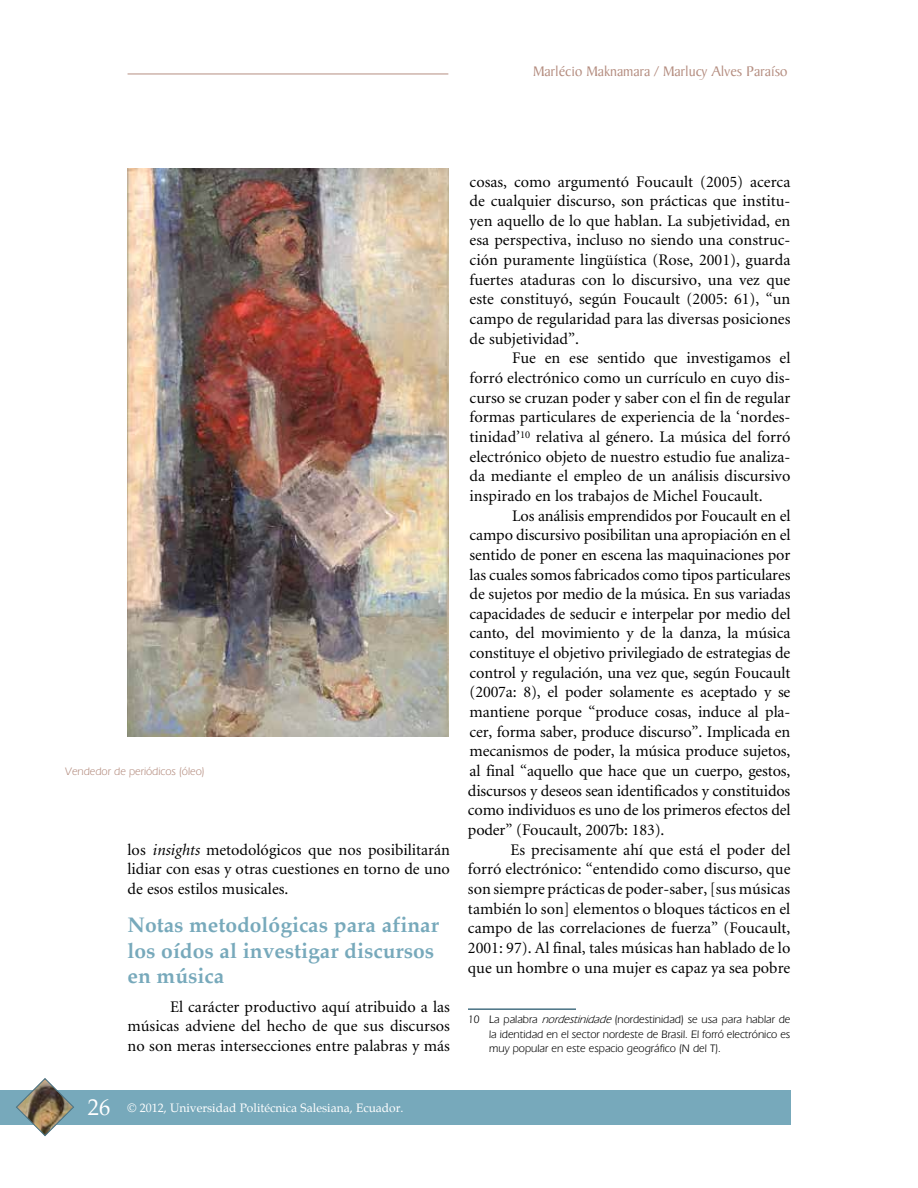
<style>
.page{position:relative;width:918px;height:1188px;background:#fff}
.page>*{position:absolute;margin:0;border:0;box-sizing:border-box;transform-origin:0 0}
.t1{font:700 21px/25.5px "Palatino";color:#77a9bb}
.t2{font:16.2px/19.6px "Minion";color:#000;text-align:justify}
.t3{font:15px "Baker Signet";color:#b58e81}
.t4{font:12px "Palatino";color:#fff}
.t5{font:11.25px/14.2px "Eras IT Cby BT";color:#000;text-align:justify}
.t6{font:11.25px "Eras IT Cby BT";color:#b58e81}
.s1{font-style:italic}
.s2{font-size:22.5px}
</style>
<div class="page">
<hr style="left:128px;top:74px;width:320px;height:1px;background:#b58e81">
<div style="left:0;top:1090px;width:790px;height:34px;background:#77a9bb"></div>
<svg style="left:15px;top:1078px;width:60px;height:59px"></svg>
<hr style="left:468px;top:1008px;width:108px;height:2px;background:#487183">
<img style="left:128px;top:169px;width:320px;height:568px">
<p class="t3" style="left:533px;top:63px;width:256px">Marlécio Maknamara / Marlucy Alves Paraíso</p>
<p class="t6" style="left:65px;top:764px;width:141px">Vendedor de periódicos (óleo)</p>
<p class="t2" style="left:128px;top:840px;width:324px">los <span class="s1">insights</span> metodológicos que nos posibilitarán lidiar con esas y otras cuestiones en torno de uno de esos estilos musicales.</p>
<p class="t1" style="left:128px;top:912px;width:313px">Notas metodológicas para afinar los oídos al investigar discursos en música</p>
<p class="t2" style="left:128px;top:997px;width:324px;text-indent:43px">El carácter productivo aquí atribuido a las músicas adviene del hecho de que sus discursos no son meras intersecciones entre palabras y más</p>
<p class="t4" style="left:88px;top:1098px;width:317px"><span class="s2">26</span> © 2012, Universidad Politécnica Salesiana, Ecuador.</p>
<p class="t2" style="left:470px;top:172px;width:322px">cosas, como argumentó Foucault (2005) acerca de cualquier discurso, son prácticas que institu&shy;yen aquello de lo que hablan. La subjetividad, en esa perspectiva, incluso no siendo una construc&shy;ción puramente lingüística (Rose, 2001), guarda fuertes ataduras con lo discursivo, una vez que este constituyó, según Foucault (2005: 61), “un campo de regularidad para las diversas posiciones de subjetividad”.</p>
<p class="t2" style="left:470px;top:349px;width:322px;text-indent:43px">Fue en ese sentido que investigamos el forró electrónico como un currículo en cuyo dis&shy;curso se cruzan poder y saber con el fin de regular formas particulares de experiencia de la ‘nordes&shy;tinidad’<sup>10</sup> relativa al género. La música del forró electrónico objeto de nuestro estudio fue analiza&shy;da mediante el empleo de un análisis discursivo inspirado en los trabajos de Michel Foucault.</p>
<p class="t2" style="left:468px;top:506px;width:324px;text-indent:44px">Los análisis emprendidos por Foucault en el campo discursivo posibilitan una apropiación en el sentido de poner en escena las maquinaciones por las cuales somos fabricados como tipos particulares de sujetos por medio de la música. En sus variadas capacidades de seducir e interpelar por medio del canto, del movimiento y de la danza, la música constituye el objetivo privilegiado de estrategias de control y regulación, una vez que, según Foucault (2007a: 8), el poder solamente es aceptado y se mantiene porque “produce cosas, induce al pla&shy;cer, forma saber, produce discurso”. Implicada en mecanismos de poder, la música produce sujetos, al final “aquello que hace que un cuerpo, gestos, discursos y deseos sean identificados y constituidos como individuos es uno de los primeros efectos del poder” (Foucault, 2007b: 183).</p>
<p class="t2" style="left:468px;top:840px;width:324px;text-indent:43px">Es precisamente ahí que está el poder del forró electrónico: “entendido como discurso, que son siempre prácticas de poder-saber, [sus músicas también lo son] elementos o bloques tácticos en el campo de las correlaciones de fuerza” (Foucault, 2001: 97). Al final, tales músicas han hablado de lo que un hombre o una mujer es capaz ya sea pobre</p>
<p class="t5" style="left:489px;top:1012px;width:303px;text-indent:-21px">10 La palabra <span class="s1">nordestinidade</span>(nordestinidad) se usa para hablar de la identidad en el sector nordeste de Brasil. El forró electrónico es muy popular en este espacio geográfico (N del T).</p>
</div>
